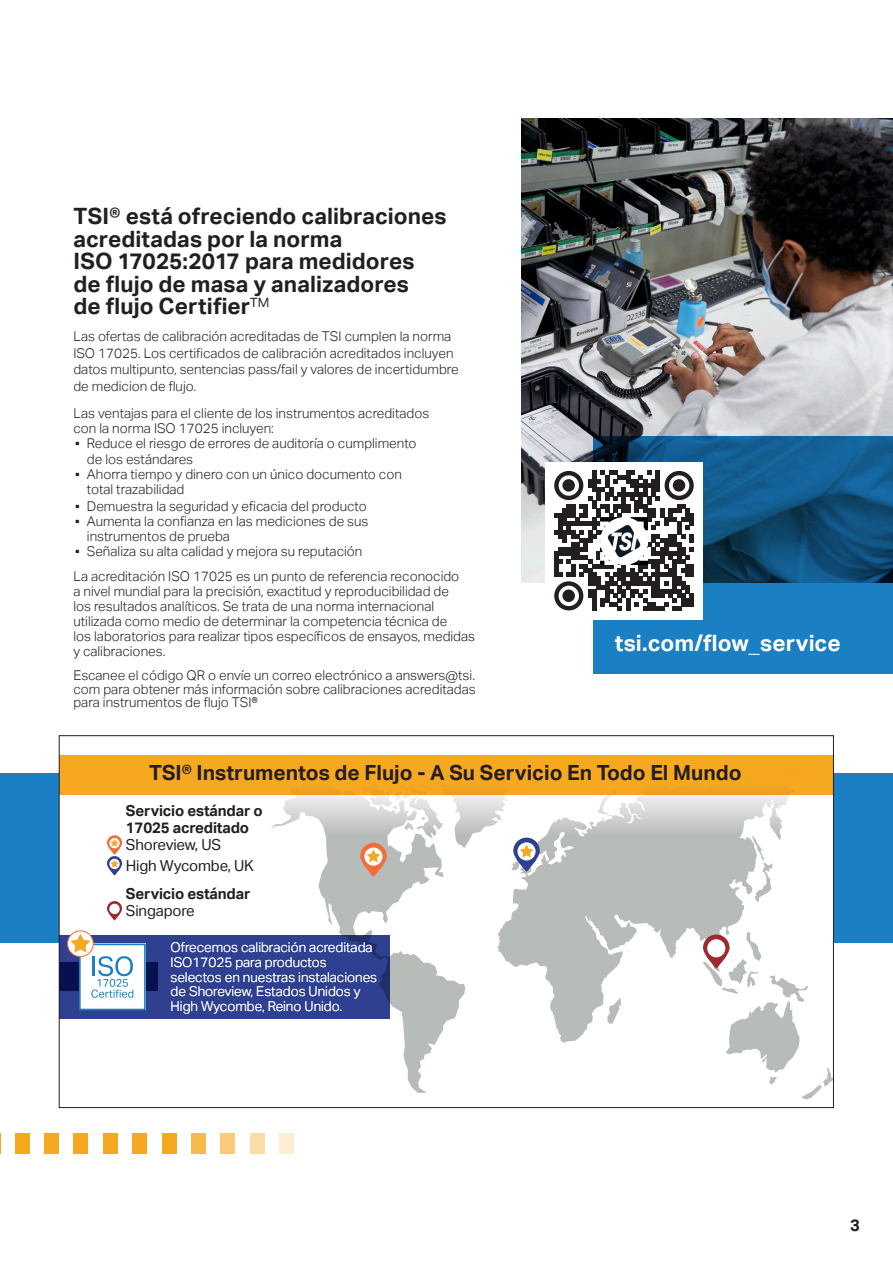
<style>
.page{position:relative;width:893px;height:1263px;background:#fff}
.page>*{position:absolute;margin:0;border:0;box-sizing:border-box;transform-origin:0 0}
.Subheaders{font:700 22.5px/22.5px "Aktiv Grotesk";letter-spacing:.005em;color:#231f20}
.Subheaders-2{font:700 22.5px "Aktiv Grotesk";color:#fff}
.t1{font:700 20.85px "Aktiv Grotesk";color:#231f20}
.Body_Copy_Section_Header{font:700 16.5px "Aktiv Grotesk";color:#231f20}
.t2{font:700 15.15px/17.1px "Aktiv Grotesk";letter-spacing:-.01em;color:#231f20}
.t3{font:15.15px "Aktiv Grotesk";letter-spacing:-.01em;color:#231f20}
.Body_Copy{font:300 13.5px/15px "Aktiv Grotesk";color:#231f20}
.t4{font:300 13.5px/14.5px "Aktiv Grotesk";color:#fff}
.s1{font-weight:300}
.s2{font-weight:400}
</style>
<div class="page">
<div style="left:0;top:773px;width:893px;height:169px;background:#1b80c3"></div>
<svg style="left:0;top:1133px;width:1px;height:20px"></svg>
<div style="left:15px;top:1133px;width:15px;height:20px;background:#f7a821"></div>
<div style="left:44px;top:1133px;width:15px;height:20px;background:#f7a821"></div>
<div style="left:73px;top:1133px;width:15px;height:20px;background:#f7a821"></div>
<div style="left:103px;top:1133px;width:15px;height:20px;background:#f7a821"></div>
<div style="left:132px;top:1133px;width:15px;height:20px;background:#f7a821"></div>
<div style="left:162px;top:1133px;width:15px;height:20px;background:#f7a821"></div>
<div style="left:191px;top:1133px;width:15px;height:20px;background:#f8b94d"></div>
<div style="left:220px;top:1133px;width:15px;height:20px;background:#faca79"></div>
<div style="left:250px;top:1133px;width:15px;height:20px;background:#fbdca7"></div>
<div style="left:279px;top:1133px;width:15px;height:20px;background:#fdedd3"></div>
<div style="left:59px;top:736px;width:774px;height:371px;background:#fff"></div>
<svg style="left:272px;top:795px;width:193px;height:298px"></svg>
<svg style="left:497px;top:795px;width:292px;height:248px;fill:#c0c3c0"></svg>
<svg style="left:607px;top:997px;width:14px;height:26px"></svg>
<svg style="left:703px;top:932px;width:129px;height:167px"></svg>
<svg style="left:752px;top:836px;width:20px;height:66px"></svg>
<svg style="left:703px;top:934px;width:26px;height:35px"></svg>
<div style="left:707px;top:939px;width:18px;height:18px;background:#fff;border-radius:50%"></div>
<svg style="left:360px;top:843px;width:27px;height:34px"></svg>
<svg style="left:513px;top:838px;width:27px;height:34px"></svg>
<svg style="left:517px;top:842px;width:19px;height:18px"></svg>
<svg style="left:362px;top:795px;width:171px;height:75px"></svg>
<div style="left:59px;top:755px;width:774px;height:40px;background:#f7a821"></div>
<div style="left:59px;top:935px;width:330px;height:84px;background:#2e408f"></div>
<div style="left:59px;top:963px;width:98px;height:28px;background:#081050"></div>
<svg style="left:68px;top:931px;width:25px;height:25px"></svg>
<div style="left:67px;top:930px;width:27px;height:27px;border:1px solid #f26d38;border-radius:50%"></div>
<svg style="left:70px;top:933px;width:76px;height:77px"></svg>
<svg style="left:107px;top:901px;width:15px;height:19px"></svg>
<div style="left:109px;top:904px;width:11px;height:10px;background:#fff;border-radius:50%"></div>
<svg style="left:107px;top:835px;width:15px;height:20px"></svg>
<svg style="left:109px;top:838px;width:11px;height:10px"></svg>
<svg style="left:110px;top:839px;width:9px;height:7px"></svg>
<svg style="left:107px;top:856px;width:15px;height:19px"></svg>
<svg style="left:109px;top:859px;width:11px;height:10px"></svg>
<svg style="left:110px;top:860px;width:9px;height:7px"></svg>
<img style="left:522px;top:118px;width:371px;height:465px">
<svg style="left:593px;top:436px;width:300px;height:238px"></svg>
<div style="left:545px;top:462px;width:157px;height:157px;background:#fff"></div>
<svg style="left:554px;top:471px;width:140px;height:140px"></svg>
<div style="left:562px;top:479px;width:13px;height:13px;background:#231f20;border-radius:50%"></div>
<div style="left:673px;top:479px;width:12px;height:13px;background:#231f20;border-radius:50%"></div>
<div style="left:562px;top:589px;width:13px;height:13px;background:#231f20;border-radius:50%"></div>
<img style="left:601px;top:517px;width:46px;height:47px">
<p class="Subheaders" style="left:73px;top:205px;width:375px">TSI® está ofreciendo calibraciones acreditadas por la norma<br>ISO 17025:2017 para medidores de flujo de masa y analizadores<br>de flujo Certifier<span class="s1">™</span></p>
<p class="Body_Copy" style="left:73px;top:328px;width:387px;line-height:16.5px">Las ofertas de calibración acreditadas de TSI cumplen la norma ISO 17025. Los certificados de calibración acreditados incluyen datos multipunto, sentencias pass/fail y valores de incertidumbre de medicion de flujo.</p>
<p class="Body_Copy" style="left:73px;top:405px;width:357px">Las ventajas para el cliente de los instrumentos acreditados con la norma ISO 17025 incluyen:</p>
<p class="Body_Copy" style="left:87px;top:435px;width:331px;line-height:16.5px;text-indent:-14px"><span class="s2">▪</span> Reduce el riesgo de errores de auditoría o cumplimento de los estándares</p>
<p class="Body_Copy" style="left:87px;top:467px;width:316px;text-indent:-14px"><span class="s2">▪</span> Ahorra tiempo y dinero con un único documento con total trazabilidad</p>
<p class="Body_Copy" style="left:73px;top:498px;width:295px"><span class="s2">▪</span> Demuestra la seguridad y eficacia del producto</p>
<p class="Body_Copy" style="left:87px;top:513px;width:283px;text-indent:-14px"><span class="s2">▪</span> Aumenta la confianza en las mediciones de sus instrumentos de prueba</p>
<p class="Body_Copy" style="left:73px;top:543px;width:291px"><span class="s2">▪</span> Señaliza su alta calidad y mejora su reputación</p>
<p class="Body_Copy" style="left:73px;top:569px;width:403px">La acreditación ISO 17025 es un punto de referencia reconocido<br>a nivel mundial para la precisión, exactitud y reproducibilidad de<br>los resultados analíticos. Se trata de una norma internacional utilizada como medio de determinar la competencia técnica de<br>los laboratorios para realizar tipos específicos de ensayos, medidas y calibraciones.</p>
<p class="Body_Copy" style="left:73px;top:669px;width:404px;line-height:13.5px;text-align:justify">Escanee el código QR o envíe un correo electrónico a answers@tsi. com para obtener más información sobre calibraciones acreditadas para instrumentos de flujo TSI®</p>
<p class="Subheaders-2" style="left:615px;top:630px;width:227px">tsi.com/flow_service</p>
<p class="t1" style="left:149px;top:761px;width:594px">TSI® Instrumentos de Flujo - A Su Servicio En Todo El Mundo</p>
<p class="t2" style="left:126px;top:802px;width:138px">Servicio estándar o<br>17025 acreditado<br><span class="s2">Shoreview, US</span></p>
<p class="t2" style="left:126px;top:851px;width:130px;line-height:28.5px"><span class="s2">High Wycombe, UK<br></span>Servicio estándar</p>
<p class="t3" style="left:126px;top:902px;width:70px">Singapore</p>
<p class="t4" style="left:171px;top:940px;width:208px">Ofrecemos calibración acreditada<br>ISO17025 para productos selectos en nuestras instalaciones de Shoreview, Estados Unidos y<br>High Wycombe, Reino Unido.</p>
<p class="Body_Copy_Section_Header" style="left:850px;top:1215px;width:11px">3</p>
</div>
